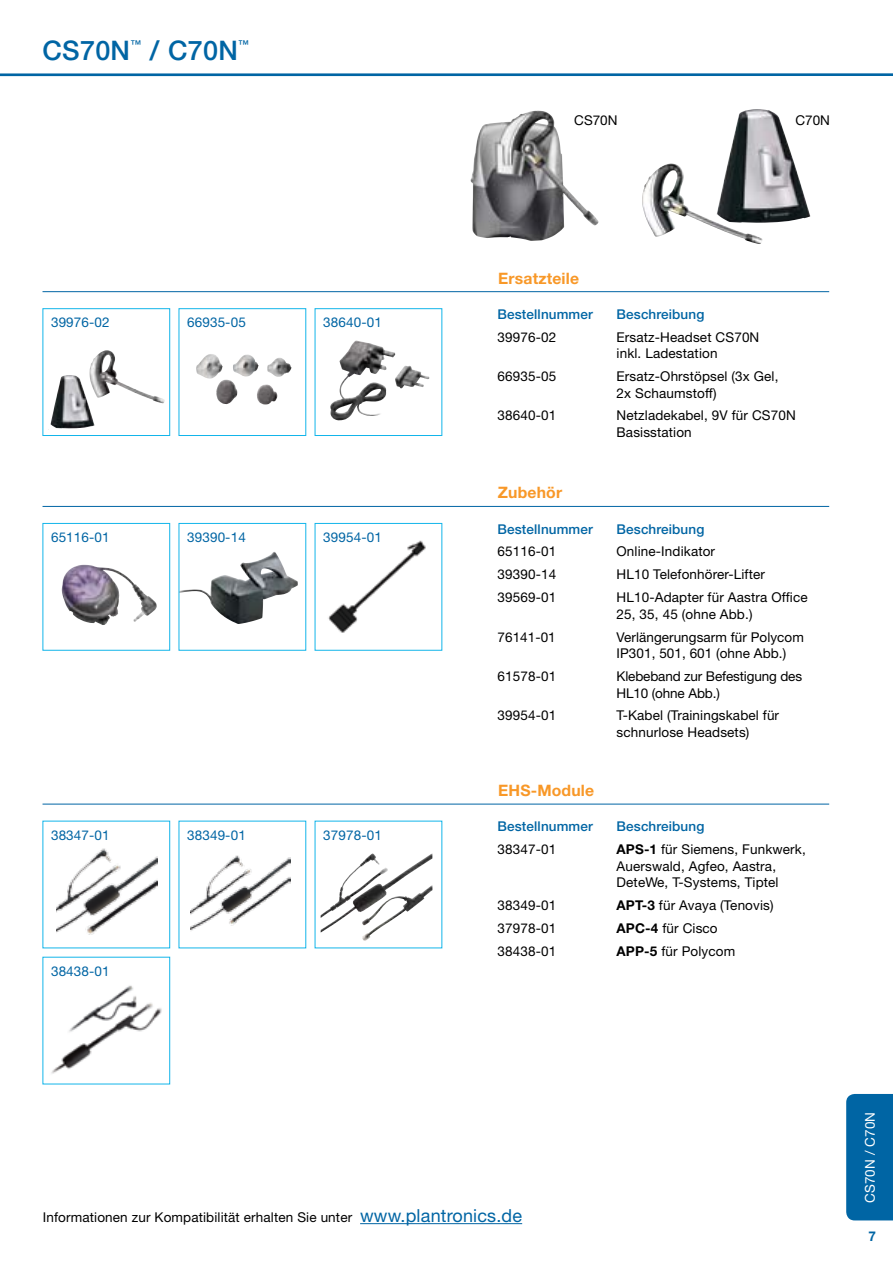
<style>
.page{position:relative;width:893px;height:1263px;background:#fff}
.page>*{position:absolute;margin:0;border:0;box-sizing:border-box;transform-origin:0 0}
.t1{font:500 27px "Helvetica Neue";letter-spacing:.01em;color:#0065a4}
.t2{font:700 15.75px "Helvetica Neue";letter-spacing:.01em;color:#f89828}
.t3{font:13.5px/16.5px "Helvetica Neue";letter-spacing:.01em;color:#000}
.t4{font:13.5px "Helvetica Neue";letter-spacing:.01em;color:#0065a4}
.t5{font:500 13.5px "Helvetica Neue";letter-spacing:.01em;color:#0065a4}
.t6{font:13.5px/16.5px "Helvetica Neue";letter-spacing:-.01em;color:#000}
.t7{font:13.5px "Helvetica Neue";letter-spacing:.01em;color:#fff}
.t8{font:700 13.5px "Helvetica Neue";color:#0065a4}
.t9{font:500 10.8px "Helvetica Neue";color:#0065a4}
.s1{font-weight:700}
.s2{font-size:18px;color:#0065a4}
</style>
<div class="page">
<hr style="left:0;top:73px;width:893px;height:3px;background:#0065a4">
<img style="left:470px;top:111px;width:129px;height:130px">
<div style="left:43px;top:308px;width:127px;height:128px;border:1px solid #13b5ea"></div>
<img style="left:196px;top:354px;width:96px;height:31px">
<div style="left:179px;top:308px;width:127px;height:128px;border:1px solid #13b5ea"></div>
<img style="left:62px;top:568px;width:95px;height:57px">
<div style="left:43px;top:523px;width:127px;height:128px;border:1px solid #13b5ea"></div>
<img style="left:181px;top:552px;width:117px;height:72px">
<div style="left:179px;top:523px;width:127px;height:128px;border:1px solid #13b5ea"></div>
<hr style="left:43px;top:291px;width:786px;height:1px;background:#0065a4">
<hr style="left:43px;top:506px;width:786px;height:1px;background:#0065a4">
<hr style="left:43px;top:804px;width:786px;height:1px;background:#0065a4">
<div style="left:846px;top:1094px;width:47px;height:126px;background:#0065a4"></div>
<div style="left:315px;top:308px;width:127px;height:128px;border:1px solid #13b5ea"></div>
<img style="left:330px;top:341px;width:56px;height:80px">
<img style="left:56px;top:848px;width:101px;height:87px">
<img style="left:321px;top:853px;width:111px;height:80px">
<img style="left:51px;top:985px;width:111px;height:89px">
<img style="left:191px;top:855px;width:100px;height:76px">
<div style="left:315px;top:523px;width:127px;height:128px;border:1px solid #13b5ea"></div>
<img style="left:328px;top:540px;width:98px;height:93px">
<img style="left:50px;top:375px;width:45px;height:54px">
<img style="left:89px;top:351px;width:76px;height:52px">
<hr style="left:360px;top:1223px;width:162px;height:1px;background:#0065a4">
<img style="left:642px;top:109px;width:168px;height:133px">
<h1 class="t1" style="left:43px;top:34px;width:89px">CS70N</h1>
<p class="t9" style="left:130px;top:38px;width:12px">™</p>
<h1 class="t1" style="left:150px;top:34px;width:90px">/ C70N</h1>
<p class="t9" style="left:238px;top:38px;width:12px">™</p>
<p class="t3" style="left:574px;top:112px;width:45px">CS70N</p>
<p class="t3" style="left:795px;top:112px;width:36px">C70N</p>
<p class="t4" style="left:51px;top:315px;width:60px">39976-02</p>
<p class="t4" style="left:187px;top:315px;width:60px">66935-05</p>
<p class="t4" style="left:323px;top:315px;width:60px">38640-01</p>
<p class="t4" style="left:51px;top:529px;width:60px">65116-01</p>
<p class="t4" style="left:187px;top:529px;width:60px">39390-14</p>
<p class="t4" style="left:323px;top:529px;width:60px">39954-01</p>
<p class="t4" style="left:187px;top:827px;width:60px">38349-01</p>
<p class="t4" style="left:51px;top:827px;width:60px">38347-01</p>
<p class="t4" style="left:323px;top:827px;width:60px">37978-01</p>
<p class="t4" style="left:51px;top:963px;width:60px">38438-01</p>
<p class="t2" style="left:498px;top:268px;width:82px">Ersatzteile</p>
<p class="t5" style="left:497px;top:306px;width:97px">Bestellnummer</p>
<p class="t5" style="left:617px;top:306px;width:89px">Beschreibung</p>
<p class="t3" style="left:497px;top:328px;width:60px">39976-02</p>
<p class="t3" style="left:617px;top:328px;width:144px">Ersatz-Headset CS70N inkl. Ladestation</p>
<p class="t3" style="left:497px;top:368px;width:60px">66935-05</p>
<p class="t3" style="left:617px;top:368px;width:163px">Ersatz-Ohrstöpsel (3x Gel,<br>2x Schaumstoff)</p>
<p class="t3" style="left:497px;top:407px;width:60px">38640-01</p>
<p class="t3" style="left:617px;top:407px;width:181px">Netzladekabel, 9V für CS70N<br>Basisstation</p>
<p class="t2" style="left:498px;top:483px;width:66px">Zubehör</p>
<p class="t5" style="left:497px;top:521px;width:97px">Bestellnummer</p>
<p class="t5" style="left:617px;top:521px;width:89px">Beschreibung</p>
<p class="t3" style="left:497px;top:543px;width:60px">65116-01</p>
<p class="t3" style="left:617px;top:543px;width:100px">Online-Indikator</p>
<p class="t3" style="left:497px;top:566px;width:60px">39390-14</p>
<p class="t3" style="left:617px;top:566px;width:150px">HL10 Telefonhörer-Lifter</p>
<p class="t3" style="left:497px;top:589px;width:60px">39569-01</p>
<p class="t3" style="left:617px;top:589px;width:193px">HL10-Adapter für Aastra Office<br>25, 35, 45 (ohne Abb.)</p>
<p class="t3" style="left:497px;top:628px;width:60px">76141-01</p>
<p class="t3" style="left:617px;top:628px;width:189px">Verlängerungsarm für Polycom<br>IP301, 501, 601 (ohne Abb.)</p>
<p class="t3" style="left:497px;top:668px;width:60px">61578-01</p>
<p class="t6" style="left:617px;top:668px;width:187px">Klebeband zur Befestigung des<br>HL10 (ohne Abb.)</p>
<p class="t3" style="left:497px;top:707px;width:60px">39954-01</p>
<p class="t3" style="left:617px;top:707px;width:164px">T-Kabel (Trainingskabel für schnurlose Headsets)</p>
<p class="t2" style="left:498px;top:781px;width:97px">EHS-Module</p>
<p class="t5" style="left:497px;top:818px;width:97px">Bestellnummer</p>
<p class="t5" style="left:617px;top:818px;width:89px">Beschreibung</p>
<p class="t3" style="left:497px;top:841px;width:60px">38347-01</p>
<p class="t3" style="left:617px;top:841px;width:191px"><span class="s1">APS-1</span> für Siemens, Funkwerk,<br>Auerswald, Agfeo, Aastra,<br>DeteWe, T-Systems, Tiptel</p>
<p class="t3" style="left:497px;top:897px;width:60px">38349-01</p>
<p class="t3" style="left:617px;top:897px;width:159px"><span class="s1">APT-3</span> für Avaya (Tenovis)</p>
<p class="t3" style="left:497px;top:920px;width:60px">37978-01</p>
<p class="t3" style="left:617px;top:920px;width:103px"><span class="s1">APC-4</span> für Cisco</p>
<p class="t3" style="left:497px;top:942px;width:60px">38438-01</p>
<p class="t3" style="left:617px;top:942px;width:120px"><span class="s1">APP-5</span> für Polycom</p>
<p class="t3" style="left:43px;top:1208px;width:481px">Informationen zur Kompatibilität erhalten Sie unter <span class="s2">www.plantronics.de</span></p>
<p class="t7" style="left:862px;top:1203px;width:93px;rotate:-90deg">CS70N / C70N</p>
<p class="t8" style="left:868px;top:1227px;width:9px">7</p>
</div>
